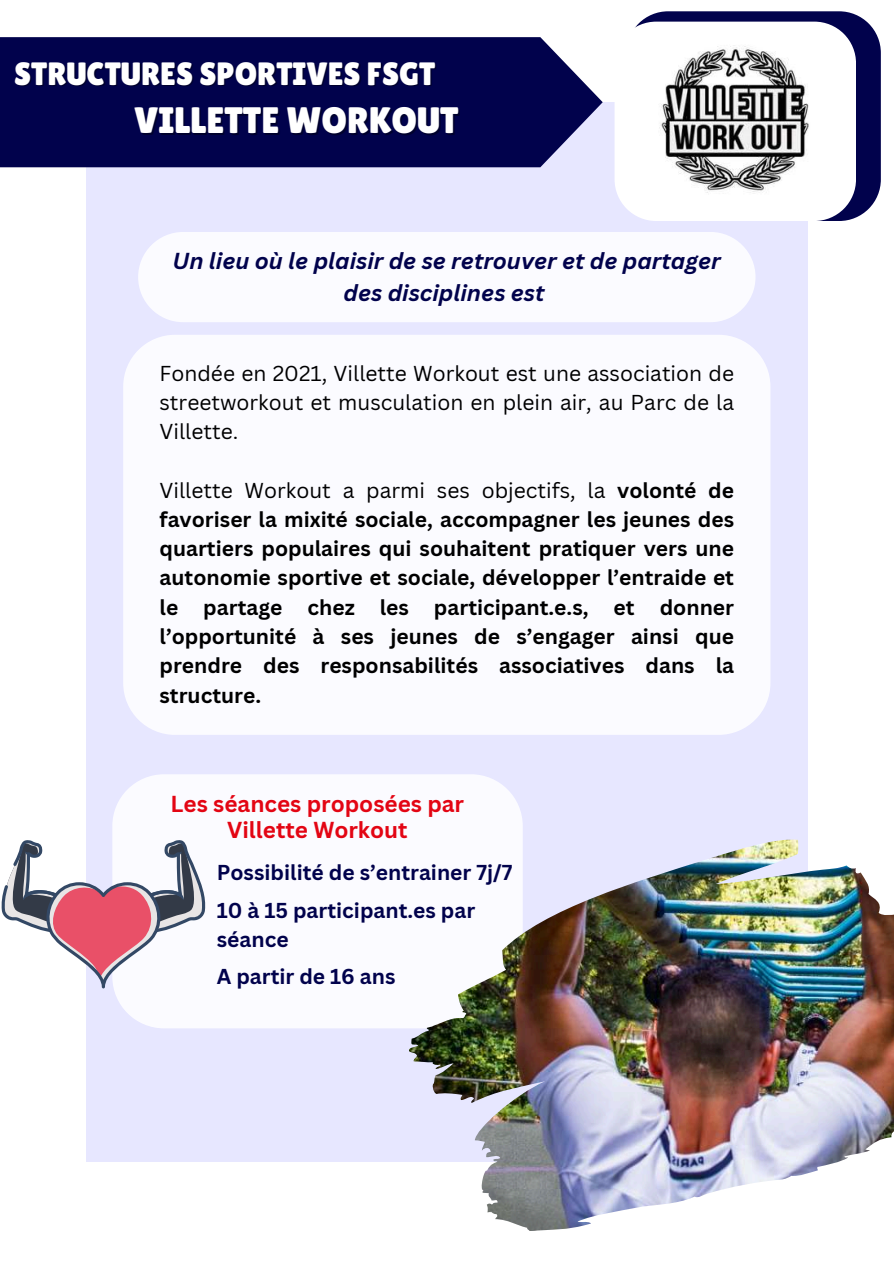
<style>
.page{position:relative;width:894px;height:1264px;background:#fff}
.page>*{position:absolute;margin:0;border:0;box-sizing:border-box;transform-origin:0 0}
.t1{font:36.75px "Lilita One";color:#fff}
.t2{font:32.25px "Lilita One";color:#fff}
.t3{font:italic 700 22.5px/31.5px "Canva Sans";color:#01024c;text-align:center}
.t4{font:700 22.5px/25.8px "Canva Sans";color:#e30513;text-align:center}
.t5{font:700 21px/29.2px "Canva Sans";color:#000;text-align:justify}
.t6{font:21px/29.2px "Canva Sans";color:#000;text-align:justify}
.t7{font:700 21px/37.5px "Canva Sans";color:#01024c}
.s1{font-weight:400}
</style>
<div class="page">
<div style="left:86px;top:102px;width:721px;height:1059px;background:#e1e1ff"></div>
<svg style="left:640px;top:11px;width:240px;height:207px;background:#212162"></svg>
<svg style="left:614px;top:22px;width:241px;height:199px"></svg>
<img style="left:652px;top:39px;width:166px;height:165px">
<div style="left:0;top:37px;width:602px;height:130px;background:#01024c"></div>
<div style="left:123px;top:335px;width:647px;height:400px;background:#fff;border-radius:52px"></div>
<div style="left:138px;top:232px;width:617px;height:90px;background:#fff;border-radius:45px"></div>
<div style="left:112px;top:774px;width:410px;height:254px;background:#fff;border-radius:52px"></div>
<svg style="left:1px;top:839px;width:205px;height:149px"></svg>
<img style="left:409px;top:839px;width:484px;height:391px">
<h2 class="t2" style="left:14px;top:55px;width:423px">STRUCTURES SPORTIVES FSGT</h2>
<h1 class="t1" style="left:134px;top:99px;width:326px">VILLETTE WORKOUT</h1>
<p class="t3" style="left:172px;top:245px;width:549px">Un lieu où le plaisir de se retrouver et de partager des disciplines est</p>
<p class="t6" style="left:159px;top:358px;width:576px">Fondée en 2021, Villette Workout est une association de streetworkout et musculation en plein air, au Parc de la Villette.</p>
<p class="t5" style="left:159px;top:475px;width:576px"><span class="s1">Villette Workout a parmi ses objectifs, la</span> volonté de favoriser la mixité sociale, accompagner les jeunes des quartiers populaires qui souhaitent pratiquer vers une autonomie sportive et sociale, développer l’entraide et le partage chez les participant.e.s, et donner l’opportunité à ses jeunes de s’engager ainsi que prendre des responsabilités associatives dans la structure.</p>
<p class="t4" style="left:170px;top:790px;width:295px">Les séances proposées par<br>Villette Workout</p>
<p class="t7" style="left:217px;top:853px;width:297px">Possibilité de s’entrainer 7j/7<br>10 à 15 participant.es par</p>
<p class="t7" style="left:217px;top:920px;width:180px">séance<br>A partir de 16 ans</p>
</div>
